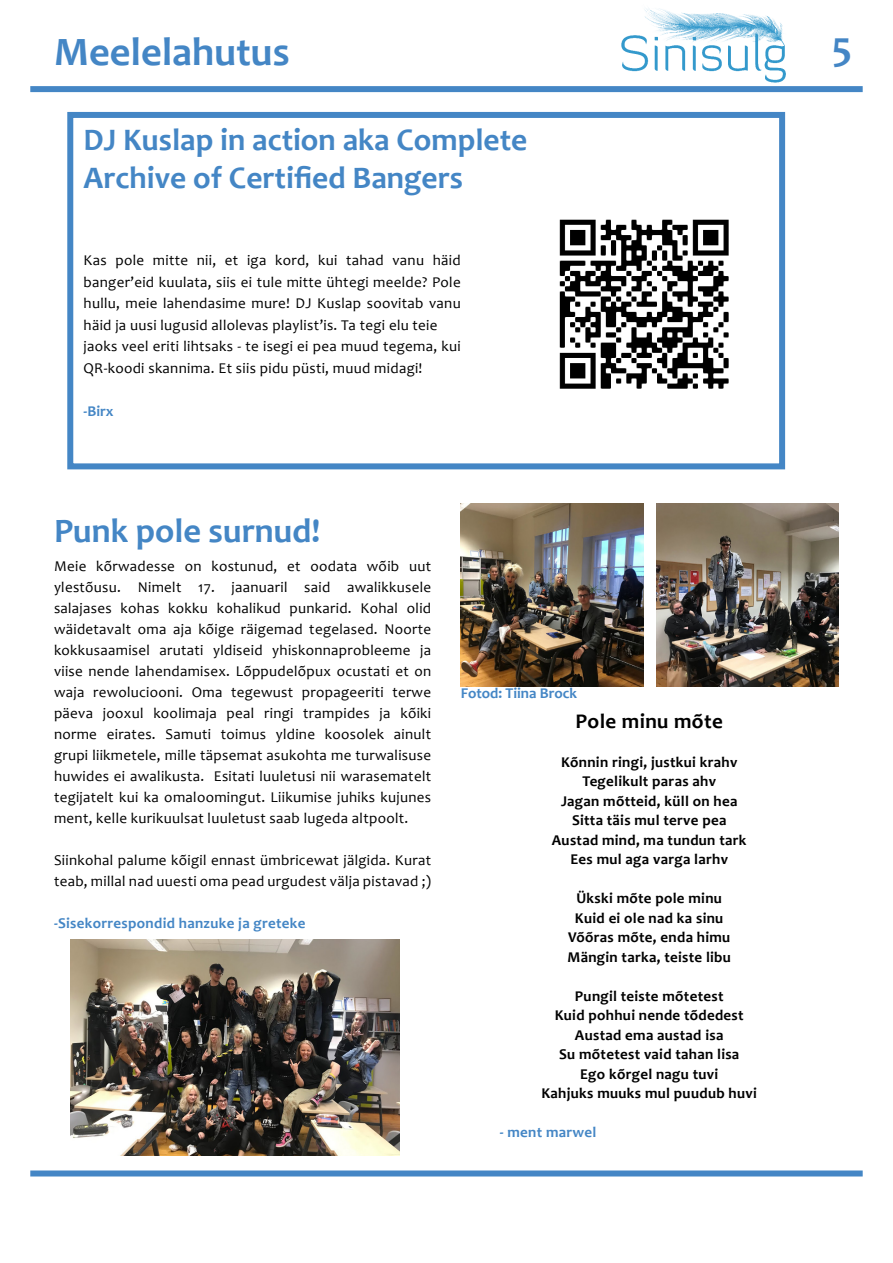
<style>
.page{position:relative;width:893px;height:1263px;background:#fff}
.page>*{position:absolute;margin:0;border:0;box-sizing:border-box;transform-origin:0 0}
.t1{font:700 42px "Candara";color:#4486c5}
.t2{font:700 40.5px "Candara";color:#4486c5}
.t3{font:700 34.5px "Candara";color:#4486c5}
.t4{font:700 31.5px/37.8px "Candara";color:#4486c5}
.t5{font:700 21px "Candara";letter-spacing:.02em;color:#000}
.t6{font:15px/21px "Candara";letter-spacing:.02em;color:#000;text-align:justify}
.t7{font:700 15px "Candara";letter-spacing:.02em;color:#000}
.t8{font:700 15px "Candara";letter-spacing:.02em;color:#4486c5}
.t9{font:700 15px "Candara";color:#4486c5}
</style>
<div class="page">
<div style="left:30px;top:1170px;width:833px;height:6px;background:#4486c5"></div>
<div style="left:30px;top:86px;width:833px;height:6px;background:#4486c5"></div>
<img style="left:622px;top:8px;width:164px;height:75px">
<img style="left:559px;top:219px;width:170px;height:170px">
<img style="left:70px;top:940px;width:329px;height:215px">
<img style="left:461px;top:504px;width:183px;height:183px">
<img style="left:656px;top:504px;width:183px;height:183px">
<div style="left:67px;top:112px;width:718px;height:357px;border:6px solid #4486c5"></div>
<p class="t2" style="left:54px;top:26px;width:237px">Meelelahutus</p>
<p class="t1" style="left:832px;top:20px;width:21px">5</p>
<p class="t4" style="left:84px;top:121px;width:445px">DJ Kuslap in action aka Complete<br>Archive of Certified Bangers</p>
<p class="t6" style="left:84px;top:249px;width:379px;line-height:21.6px">Kas pole mitte nii, et iga kord, kui tahad vanu häid banger’eid kuulata, siis ei tule mitte ühtegi meelde? Pole hullu, meie lahendasime mure! DJ Kuslap soovitab vanu häid ja uusi lugusid allolevas playlist’is. Ta tegi elu teie</p>
<p class="t6" style="left:84px;top:335px;width:379px;line-height:21.6px">jaoks veel eriti lihtsaks - te isegi ei pea muud tegema, kui<br>QR-koodi skannima. Et siis pidu püsti, muud midagi!</p>
<p class="t8" style="left:84px;top:402px;width:31px">-Birx</p>
<p class="t3" style="left:54px;top:509px;width:268px">Punk pole surnud!</p>
<p class="t6" style="left:54px;top:556px;width:379px">Meie kõrwadesse on kostunud, et oodata wõib uut ylestõusu. Nimelt 17. jaanuaril said awalikkusele salajases kohas kokku kohalikud punkarid. Kohal olid wäidetavalt oma aja kõige räigemad tegelased. Noorte kokkusaamisel arutati yldiseid yhiskonnaprobleeme ja viise nende lahendamisex. Lõppudelõpux ocustati et on waja rewoluciooni. Oma tegewust propageeriti terwe päeva jooxul koolimaja peal ringi trampides ja kõiki norme eirates. Samuti toimus yldine koosolek ainult grupi liikmetele, mille täpsemat asukohta me turwalisuse huwides ei awalikusta. Esitati luuletusi nii warasematelt tegijatelt kui ka omaloomingut. Liikumise juhiks kujunes ment, kelle kurikuulsat luuletust saab lugeda altpoolt.</p>
<p class="t6" style="left:54px;top:850px;width:379px">Siinkohal palume kõigil ennast ümbricewat jälgida. Kurat teab, millal nad uuesti oma pead urgudest välja pistavad ;)</p>
<p class="t8" style="left:54px;top:914px;width:253px">-Sisekorrespondid hanzuke ja greteke</p>
<p class="t9" style="left:461px;top:683px;width:118px">Fotod: Tiina Brock</p>
<p class="t5" style="left:575px;top:708px;width:149px">Pole minu mõte</p>
<p class="t7" style="left:561px;top:752px;width:178px">Kõnnin ringi, justkui krahv</p>
<p class="t7" style="left:582px;top:772px;width:135px">Tegelikult paras ahv</p>
<p class="t7" style="left:561px;top:791px;width:178px">Jagan mõtteid, küll on hea</p>
<p class="t7" style="left:572px;top:811px;width:156px">Sitta täis mul terve pea</p>
<p class="t7" style="left:552px;top:830px;width:196px">Austad mind, ma tundun tark</p>
<p class="t7" style="left:570px;top:850px;width:159px">Ees mul aga varga larhv</p>
<p class="t7" style="left:576px;top:889px;width:147px">Ükski mõte pole minu</p>
<p class="t7" style="left:575px;top:908px;width:150px">Kuid ei ole nad ka sinu</p>
<p class="t7" style="left:568px;top:928px;width:164px">Võõras mõte, enda himu</p>
<p class="t7" style="left:567px;top:947px;width:165px">Mängin tarka, teiste libu</p>
<p class="t7" style="left:575px;top:986px;width:150px">Pungil teiste mõtetest</p>
<p class="t7" style="left:555px;top:1006px;width:190px">Kuid pohhui nende tõdedest</p>
<p class="t7" style="left:575px;top:1025px;width:150px">Austad ema austad isa</p>
<p class="t7" style="left:559px;top:1045px;width:182px">Su mõtetest vaid tahan lisa</p>
<p class="t7" style="left:580px;top:1064px;width:140px">Ego kõrgel nagu tuvi</p>
<p class="t7" style="left:541px;top:1084px;width:217px">Kahjuks muuks mul puudub huvi</p>
<p class="t8" style="left:500px;top:1123px;width:98px">- ment marwel</p>
</div>
